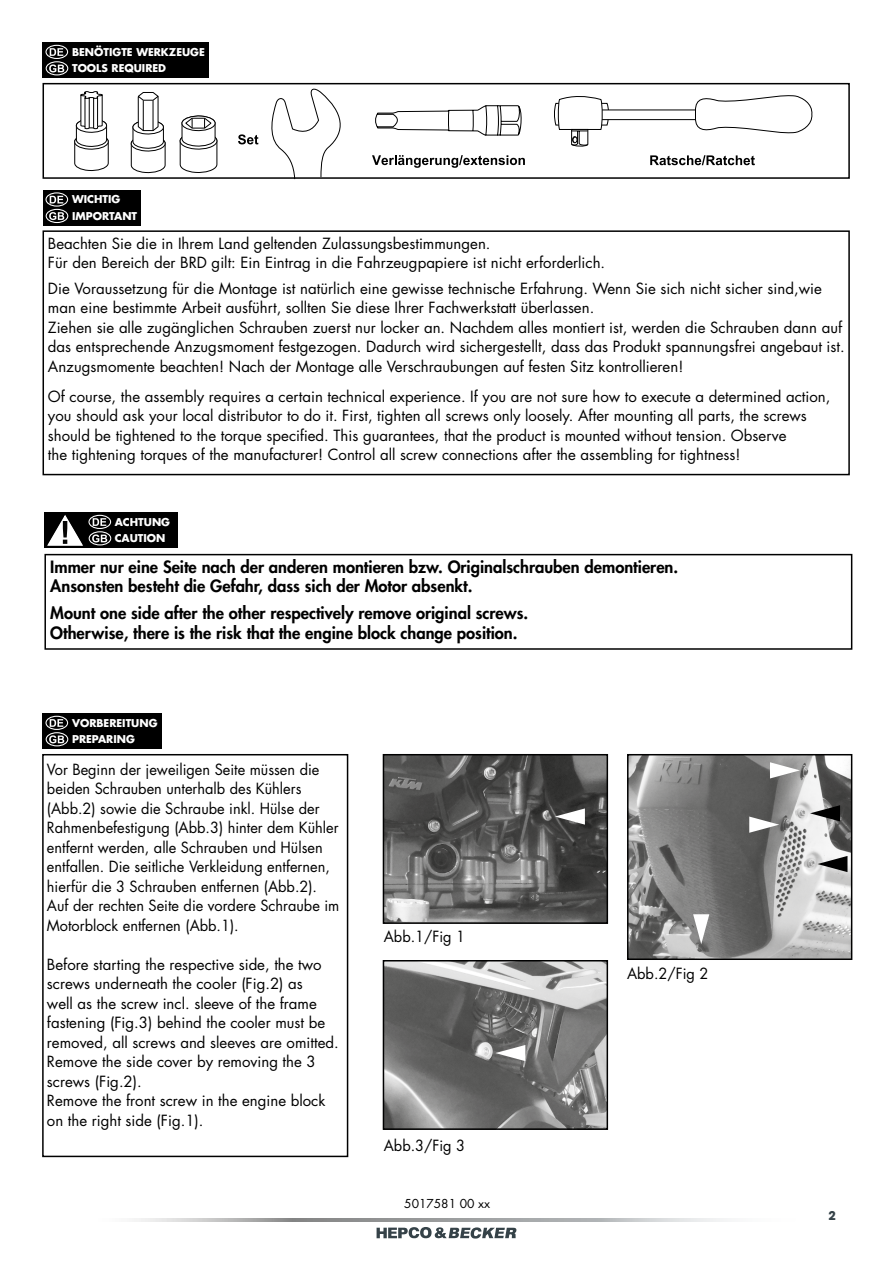
<style>
.page{position:relative;width:893px;height:1263px;background:#fff}
.page>*{position:absolute;margin:0;border:0;box-sizing:border-box;transform-origin:0 0}
.t1{font:800 16.5px/19.5px "Futura Std";color:#000}
.t2{font:15px/19.5px "Futura Std";color:#000}
.t3{font:12px "Futura Std";color:#000}
.t4{font:700 12px "Avant Garde";color:#354248}
.t5{font:700 10.5px/16.5px "Futura Std";color:#fff}
</style>
<div class="page">
<svg style="left:134px;top:1218px;width:593px;height:3px;background:#b3b4b5"></svg>
<svg style="left:377px;top:1227px;width:139px;height:11px"></svg>
<div style="left:43px;top:230px;width:807px;height:245px;border:2px solid #000"></div>
<div style="left:43px;top:190px;width:97px;height:36px;background:#000"></div>
<svg style="left:50px;top:196px;width:13px;height:7px"></svg>
<div style="left:45px;top:192px;width:23px;height:15px;border:1px solid #fff;border-radius:50%"></div>
<svg style="left:49px;top:212px;width:15px;height:8px"></svg>
<div style="left:46px;top:209px;width:22px;height:14px;border:1px solid #fff;border-radius:50%"></div>
<div style="left:43px;top:713px;width:119px;height:36px;background:#000"></div>
<svg style="left:50px;top:719px;width:13px;height:8px"></svg>
<div style="left:45px;top:716px;width:23px;height:14px;border:1px solid #fff;border-radius:50%"></div>
<svg style="left:49px;top:735px;width:15px;height:8px"></svg>
<div style="left:46px;top:732px;width:22px;height:14px;border:1px solid #fff;border-radius:50%"></div>
<div style="left:44px;top:554px;width:808px;height:96px;border:2px solid #000"></div>
<div style="left:44px;top:512px;width:134px;height:36px;background:#000"></div>
<svg style="left:93px;top:518px;width:13px;height:8px"></svg>
<div style="left:88px;top:515px;width:23px;height:14px;border:1px solid #fff;border-radius:50%"></div>
<svg style="left:92px;top:534px;width:15px;height:8px"></svg>
<div style="left:89px;top:531px;width:22px;height:14px;border:1px solid #fff;border-radius:50%"></div>
<svg style="left:47px;top:515px;width:36px;height:31px"></svg>
<svg style="left:74px;top:91px;width:35px;height:80px"></svg>
<div style="left:43px;top:83px;width:807px;height:96px;border:2px solid #000"></div>
<svg style="left:238px;top:134px;width:20px;height:10px"></svg>
<svg style="left:269px;top:88px;width:544px;height:92px"></svg>
<svg style="left:179px;top:115px;width:39px;height:58px"></svg>
<svg style="left:130px;top:92px;width:36px;height:82px"></svg>
<div style="left:43px;top:43px;width:166px;height:35px;background:#000"></div>
<svg style="left:50px;top:48px;width:13px;height:8px"></svg>
<div style="left:45px;top:45px;width:23px;height:14px;border:1px solid #fff;border-radius:50%"></div>
<svg style="left:49px;top:64px;width:15px;height:8px"></svg>
<div style="left:46px;top:61px;width:22px;height:14px;border:1px solid #fff;border-radius:50%"></div>
<div style="left:42px;top:754px;width:306px;height:403px;border:2px solid #000"></div>
<img style="left:386px;top:757px;width:219px;height:164px">
<div style="left:383px;top:754px;width:225px;height:170px;border:2px solid #000"></div>
<img style="left:386px;top:963px;width:219px;height:164px">
<div style="left:383px;top:960px;width:225px;height:170px;border:2px solid #000"></div>
<img style="left:630px;top:757px;width:219px;height:200px">
<div style="left:627px;top:754px;width:225px;height:206px;border:2px solid #000"></div>
<svg style="left:495px;top:1045px;width:30px;height:16px"></svg>
<svg style="left:555px;top:808px;width:30px;height:17px"></svg>
<svg style="left:810px;top:805px;width:30px;height:16px"></svg>
<svg style="left:817px;top:856px;width:30px;height:16px"></svg>
<svg style="left:770px;top:762px;width:30px;height:16px"></svg>
<svg style="left:749px;top:816px;width:30px;height:17px"></svg>
<svg style="left:693px;top:914px;width:16px;height:30px"></svg>
<p class="t5" style="left:72px;top:43px;width:134px">BENÖTIGTE WERKZEUGE<br>TOOLS REQUIRED</p>
<p class="t5" style="left:72px;top:191px;width:67px">WICHTIG<br>IMPORTANT</p>
<p class="t2" style="left:48px;top:233px;width:559px">Beachten Sie die in Ihrem Land geltenden Zulassungsbestimmungen.<br>Für den Bereich der BRD gilt: Ein Eintrag in die Fahrzeugpapiere ist nicht erforderlich.</p>
<p class="t2" style="left:48px;top:278px;width:798px">Die Voraussetzung für die Montage ist natürlich eine gewisse technische Erfahrung. Wenn Sie sich nicht sicher sind,wie man eine bestimmte Arbeit ausführt, sollten Sie diese Ihrer Fachwerkstatt überlassen.<br>Ziehen sie alle zugänglichen Schrauben zuerst nur locker an. Nachdem alles montiert ist, werden die Schrauben dann auf das entsprechende Anzugsmoment festgezogen. Dadurch wird sichergestellt, dass das Produkt spannungsfrei angebaut ist.<br>Anzugsmomente beachten! Nach der Montage alle Verschraubungen auf festen Sitz kontrollieren!</p>
<p class="t2" style="left:48px;top:386px;width:784px">Of course, the assembly requires a certain technical experience. If you are not sure how to execute a determined action, you should ask your local distributor to do it. First, tighten all screws only loosely. After mounting all parts, the screws should be tightened to the torque specified. This guarantees, that the product is mounted without tension. Observe<br>the tightening torques of the manufacturer! Control all screw connections after the assembling for tightness!</p>
<p class="t5" style="left:115px;top:513px;width:57px">ACHTUNG<br>CAUTION</p>
<p class="t1" style="left:50px;top:557px;width:629px">Immer nur eine Seite nach der anderen montieren bzw. Originalschrauben demontieren.<br>Ansonsten besteht die Gefahr, dass sich der Motor absenkt.</p>
<p class="t1" style="left:50px;top:603px;width:479px">Mount one side after the other respectively remove original screws.<br>Otherwise, there is the risk that the engine block change position.</p>
<p class="t5" style="left:72px;top:714px;width:87px">VORBEREITUNG<br>PREPARING</p>
<p class="t2" style="left:47px;top:760px;width:294px">Vor Beginn der jeweiligen Seite müssen die beiden Schrauben unterhalb des Kühlers (Abb.2) sowie die Schraube inkl. Hülse der Rahmenbefestigung (Abb.3) hinter dem Kühler entfernt werden, alle Schrauben und Hülsen entfallen. Die seitliche Verkleidung entfernen, hierfür die 3 Schrauben entfernen (Abb.2).<br>Auf der rechten Seite die vordere Schraube im Motorblock entfernen (Abb.1).</p>
<p class="t2" style="left:47px;top:955px;width:293px">Before starting the respective side, the two screws underneath the cooler (Fig.2) as<br>well as the screw incl. sleeve of the frame fastening (Fig.3) behind the cooler must be removed, all screws and sleeves are omitted.<br>Remove the side cover by removing the 3 screws (Fig.2).<br>Remove the front screw in the engine block on the right side (Fig.1).</p>
<p class="t2" style="left:384px;top:926px;width:83px">Abb.1/Fig 1</p>
<p class="t2" style="left:384px;top:1136px;width:83px">Abb.3/Fig 3</p>
<p class="t3" style="left:404px;top:1196px;width:87px">5017581 00 xx</p>
<p class="t2" style="left:627px;top:964px;width:83px">Abb.2/Fig 2</p>
<p class="t4" style="left:828px;top:1208px;width:9px">2</p>
</div>
